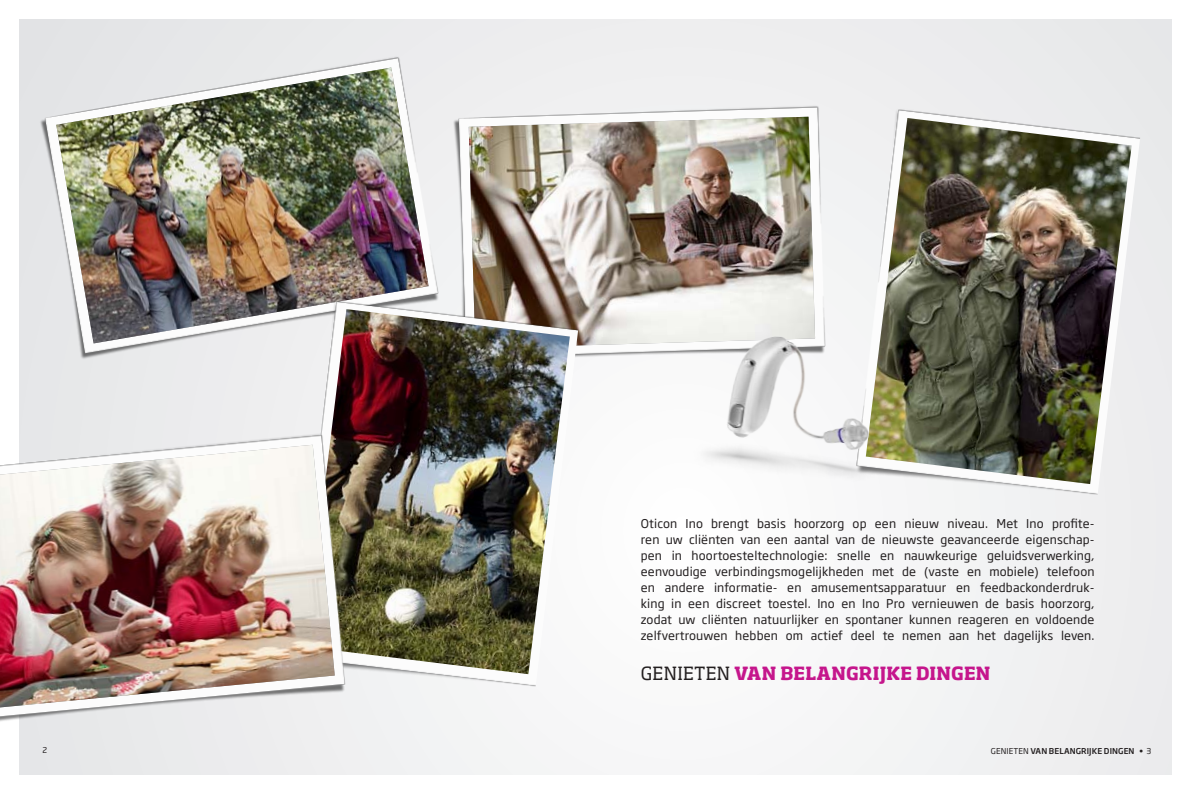
<style>
.page{position:relative;width:1191px;height:794px;background:#fff}
.page>*{position:absolute;margin:0;border:0;box-sizing:border-box;transform-origin:0 0}
.t1{font:700 18px "Soho Pro";letter-spacing:.015em;color:#c5168c}
.t2{font:12px/16px "Soho Gothic Pro";letter-spacing:.01em;color:#231f20;text-align:justify}
.t3{font:500 8px "Soho Gothic Pro";letter-spacing:.015em;color:#231f20}
.t4{font:8px "Soho Gothic Pro";color:#231f20}
.s1{font-weight:400;color:#231f20}
.s2{font-weight:400}
</style>
<div class="page">
<div style="left:20px;top:20px;width:1151px;height:754px;background:#f0f1f2"></div>
<img style="left:24px;top:41px;width:413px;height:329px">
<img style="left:56px;top:68px;width:372px;height:275px">
<img style="left:453px;top:106px;width:370px;height:251px">
<img style="left:469px;top:117px;width:346px;height:231px">
<img style="left:895px;top:109px;width:246px;height:386px">
<img style="left:878px;top:118px;width:253px;height:366px">
<img style="left:263px;top:283px;width:317px;height:404px">
<img style="left:305px;top:309px;width:265px;height:365px">
<img style="left:0;top:419px;width:367px;height:311px">
<img style="left:0;top:445px;width:335px;height:262px">
<img style="left:677px;top:289px;width:234px;height:237px">
<p class="t2" style="left:641px;top:515px;width:455px">Oticon Ino brengt basis hoorzorg op een nieuw niveau. Met Ino profite&shy;ren uw cliënten van een aantal van de nieuwste geavanceerde eigenschap&shy;pen in hoortoesteltechnologie: snelle en nauwkeurige geluidsverwerking, eenvoudige verbindingsmogelijkheden met de (vaste en mobiele) telefoon en andere informatie- en amusementsapparatuur en feedbackonderdruk&shy;king in een discreet toestel. Ino en Ino Pro vernieuwen de basis hoorzorg, zodat uw cliënten natuurlijker en spontaner kunnen reageren en voldoende zelfvertrouwen hebben om actief deel te nemen aan het dagelijks leven.</p>
<h1 class="t1" style="left:641px;top:660px;width:351px"><span class="s1">GENIETEN</span> VAN BELANGRIJKE DINGEN</h1>
<p class="t4" style="left:43px;top:744px;width:6px">2</p>
<p class="t3" style="left:990px;top:744px;width:162px"><span class="s2">Geni eten</span> VAN BELANGRIJKE DINGEN <span class="s2">• 3</span></p>
</div>
